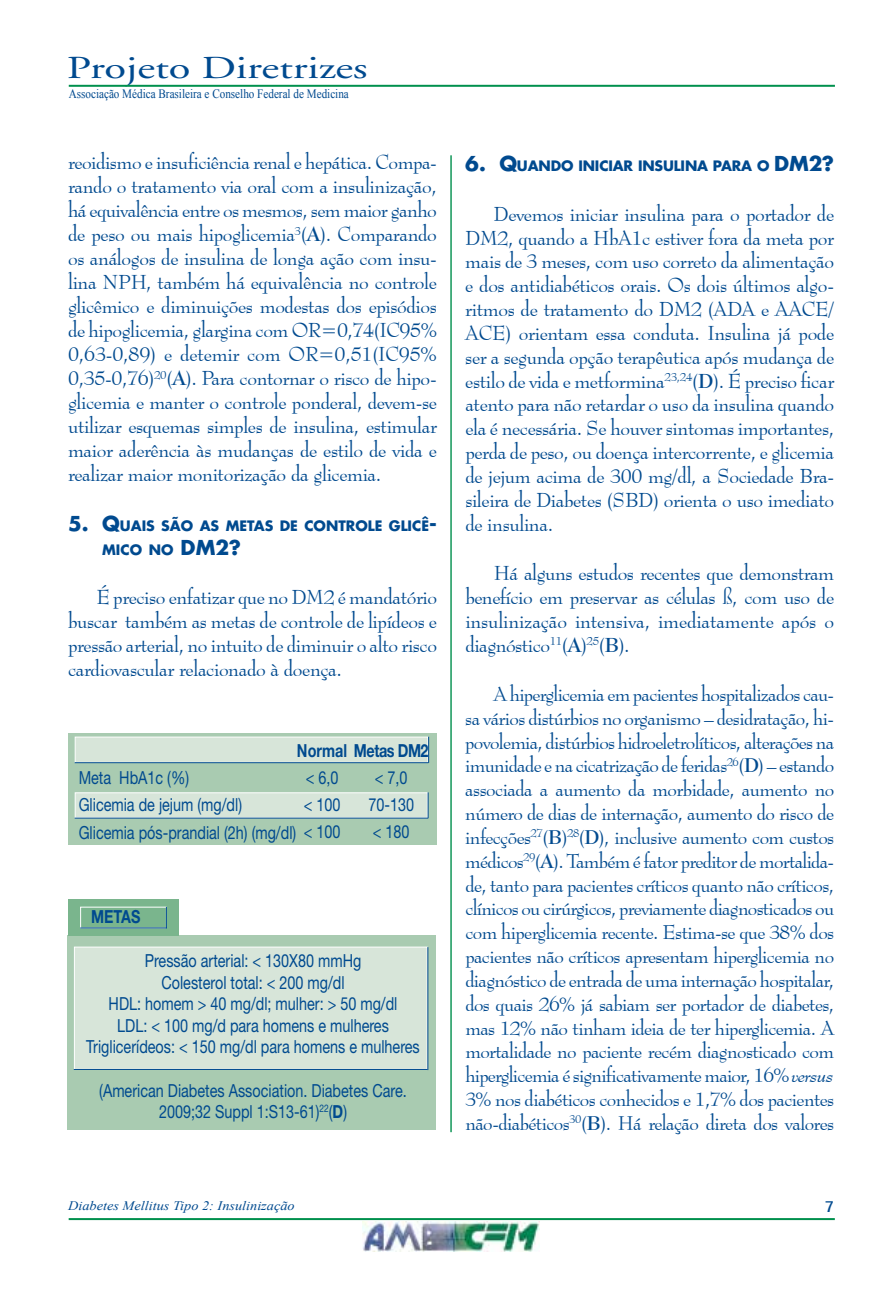
<style>
.page{position:relative;width:891px;height:1304px;background:#fff}
.page>*{position:absolute;margin:0;border:0;box-sizing:border-box;transform-origin:0 0}
.t1{font:32px "Adobe Garamond";color:#004a8f;scale:1.39 1}
.t2{font:20px/24px "Bernhard Modern BT";letter-spacing:-.02em;color:#004a8f;text-align:justify}
.t3{font:19.6px/23.8px "Bernhard Modern BT";letter-spacing:-.03em;color:#004a8f;text-align:justify}
.t4{font:18px/27.2px "Helvetica Neue";color:#004a8f;text-align:center;scale:.8 1}
.t5{font:700 18px "Helvetica Neue";letter-spacing:-.03em;color:#004a8f;scale:.8 1}
.t6{font:700 18px "Helvetica Neue";color:#004a8f;scale:.8 1}
.t7{font:500 16px "Folio BT";color:#004a8f}
.t8{font:700 14px/24px "Futura";color:#004a8f}
.t9{font:italic 13px "Times New Roman";color:#004a8f;scale:1.1 1}
.t10{font:12.8px "Times New Roman";color:#004a8f;scale:.87 1}
.s1{font-weight:700}
.s2{font-size:20px}
.s3{font-style:italic}
</style>
<div class="page">
<hr style="left:450px;top:155px;width:1px;height:977px;background:#00904d">
<hr style="left:69px;top:1218px;width:765px;height:2px;background:#00904d">
<img style="left:363px;top:1222px;width:176px;height:30px">
<hr style="left:69px;top:85px;width:765px;height:2px;background:#00904d">
<div style="left:68px;top:733px;width:368px;height:112px;background:#a9cbb1"></div>
<div style="left:75px;top:792px;width:352px;height:26px;background:#d7e5d9;border:1px solid #fff"></div>
<hr style="left:75px;top:818px;width:353px;height:1px;background:#004a8f">
<svg style="left:427px;top:792px;width:1px;height:26px"></svg>
<div style="left:75px;top:737px;width:353px;height:26px;background:#d7e5d9;border:1px solid #fff"></div>
<hr style="left:75px;top:762px;width:353px;height:1px;background:#004a8f">
<svg style="left:428px;top:737px;width:1px;height:26px"></svg>
<div style="left:68px;top:936px;width:368px;height:194px;background:#a9cbb1"></div>
<div style="left:69px;top:899px;width:110px;height:37px;background:#7ab58d"></div>
<div style="left:80px;top:907px;width:87px;height:21px;background:#7ab58d;border:1px solid #fff"></div>
<svg style="left:166px;top:907px;width:1px;height:20px"></svg>
<hr style="left:80px;top:927px;width:87px;height:1px;background:#004a8f">
<div style="left:74px;top:947px;width:353px;height:123px;background:#d7e5d9;border:1px solid #fff"></div>
<hr style="left:74px;top:1069px;width:353px;height:1px;background:#004a8f">
<hr style="left:427px;top:947px;width:1px;height:123px;background:#004a8f">
<h1 class="t1" style="left:67px;top:51px;width:218px">Projeto Diretrizes</h1>
<p class="t10" style="left:69px;top:85px;width:323px">Associação Médica Brasileira e Conselho Federal de Medicina</p>
<p class="t2" style="left:68px;top:150px;width:370px">reoidismo e insuficiência renal e hepática. Compa&shy;rando o tratamento via oral com a insulinização, há equivalência entre os mesmos, sem maior ganho de peso ou mais hipoglicemia<sup>3</sup>(<span class="s1">A</span>). Comparando os análogos de insulina de longa ação com insu&shy;lina NPH, também há equivalência no controle glicêmico e diminuições modestas dos episódios de hipoglicemia, glargina com OR=0,74(IC95% 0,63-0,89) e detemir com OR=0,51(IC95% 0,35-0,76)<sup>20</sup>(<span class="s1">A</span>). Para contornar o risco de hipo&shy;glicemia e manter o controle ponderal, devem-se utilizar esquemas simples de insulina, estimular maior aderência às mudanças de estilo de vida e realizar maior monitorização da glicemia.</p>
<p class="t8" style="left:102px;top:513px;width:336px;text-indent:-34px"><span class="s2">5. Q</span>UAIS SÃO AS METAS DE CONTROLE GLICÊ<span class="s2">-<br></span>MICO NO <span class="s2">DM2?</span></p>
<p class="t2" style="left:68px;top:585px;width:370px;text-indent:28px">É preciso enfatizar que no DM2 é mandatório buscar também as metas de controle de lipídeos e pressão arterial, no intuito de diminuir o alto risco cardiovascular relacionado à doença.</p>
<p class="t5" style="left:297px;top:739px;width:166px">Normal Metas DM2</p>
<p class="t4" style="left:303px;top:763px;width:47px;text-align:left">&lt; 6,0 &lt; 100</p>
<p class="t4" style="left:368px;top:763px;width:59px">&lt; 7,0<br>70-130 &lt; 180</p>
<p class="t4" style="left:79px;top:764px;width:328px;text-align:left">Meta HbA1c (%)<br>Glicemia de jejum (mg/dl)<br>Glicemia pós-prandial (2h) (mg/dl) &lt; 100</p>
<p class="t6" style="left:91px;top:905px;width:63px">METAS</p>
<p class="t4" style="left:86px;top:949px;width:418px;line-height:21.6px">Pressão arterial: &lt; 130X80 mmHg<br>Colesterol total: &lt; 200 mg/dl<br>HDL: homem &gt; 40 mg/dl; mulher: &gt; 50 mg/dl<br>LDL: &lt; 100 mg/d para homens e mulheres Triglicerídeos: &lt; 150 mg/dl para homens e mulheres</p>
<p class="t4" style="left:99px;top:1079px;width:386px;line-height:21.6px">(American Diabetes Association. Diabetes Care.<br>2009;32 Suppl 1:S13-61)<sup>22</sup>(<span class="s1">D</span>)</p>
<p class="t8" style="left:465px;top:154px;width:370px"><span class="s2">6. Q</span>UANDO INICIAR INSULINA PARA O <span class="s2">DM2?</span></p>
<p class="t2" style="left:465px;top:201px;width:370px;text-indent:28px">Devemos iniciar insulina para o portador de DM2, quando a HbA1c estiver fora da meta por mais de 3 meses, com uso correto da alimentação e dos antidiabéticos orais. Os dois últimos algo&shy;ritmos de tratamento do DM2 (ADA e AACE/ ACE) orientam essa conduta. Insulina já pode ser a segunda opção terapêutica após mudança de estilo de vida e metformina<sup>23,24</sup>(<span class="s1">D</span>). É preciso ficar atento para não retardar o uso da insulina quando ela é necessária. Se houver sintomas importantes, perda de peso, ou doença intercorrente, e glicemia de jejum acima de 300 mg/dl, a Sociedade Bra&shy;sileira de Diabetes (SBD) orienta o uso imediato de insulina.</p>
<p class="t2" style="left:465px;top:560px;width:370px;text-indent:28px">Há alguns estudos recentes que demonstram benefício em preservar as células ß, com uso de insulinização intensiva, imediatamente após o diagnóstico<sup>11</sup>(<span class="s1">A</span>)<sup>25</sup>(<span class="s1">B</span>).</p>
<p class="t3" style="left:465px;top:681px;width:370px;text-indent:28px">A hiperglicemia em pacientes hospitalizados cau&shy;sa vários distúrbios no organismo – desidratação, hi&shy;povolemia, distúrbios hidroeletrolíticos, alterações na imunidade e na cicatrização de feridas<sup>26</sup>(<span class="s1">D</span>) – estando associada a aumento da morbidade, aumento no número de dias de internação, aumento do risco de infecções<sup>27</sup>(<span class="s1">B</span>)<sup>28</sup>(<span class="s1">D</span>), inclusive aumento com custos médicos<sup>29</sup>(<span class="s1">A</span>). Também é fator preditor de mortalida&shy;de, tanto para pacientes críticos quanto não críticos, clínicos ou cirúrgicos, previamente diagnosticados ou com hiperglicemia recente. Estima-se que 38% dos pacientes não críticos apresentam hiperglicemia no diagnóstico de entrada de uma internação hospitalar, dos quais 26% já sabiam ser portador de diabetes, mas 12% não tinham ideia de ter hiperglicemia. A mortalidade no paciente recém diagnosticado com hiperglicemia é significativamente maior, 16% <span class="s3">versus </span>3% nos diabéticos conhecidos e 1,7% dos pacientes não-diabéticos<sup>30</sup>(<span class="s1">B</span>). Há relação direta dos valores</p>
<p class="t9" style="left:68px;top:1197px;width:207px">Diabetes Mellitus Tipo 2: Insulinização</p>
<p class="t7" style="left:824px;top:1196px;width:11px">7</p>
</div>
